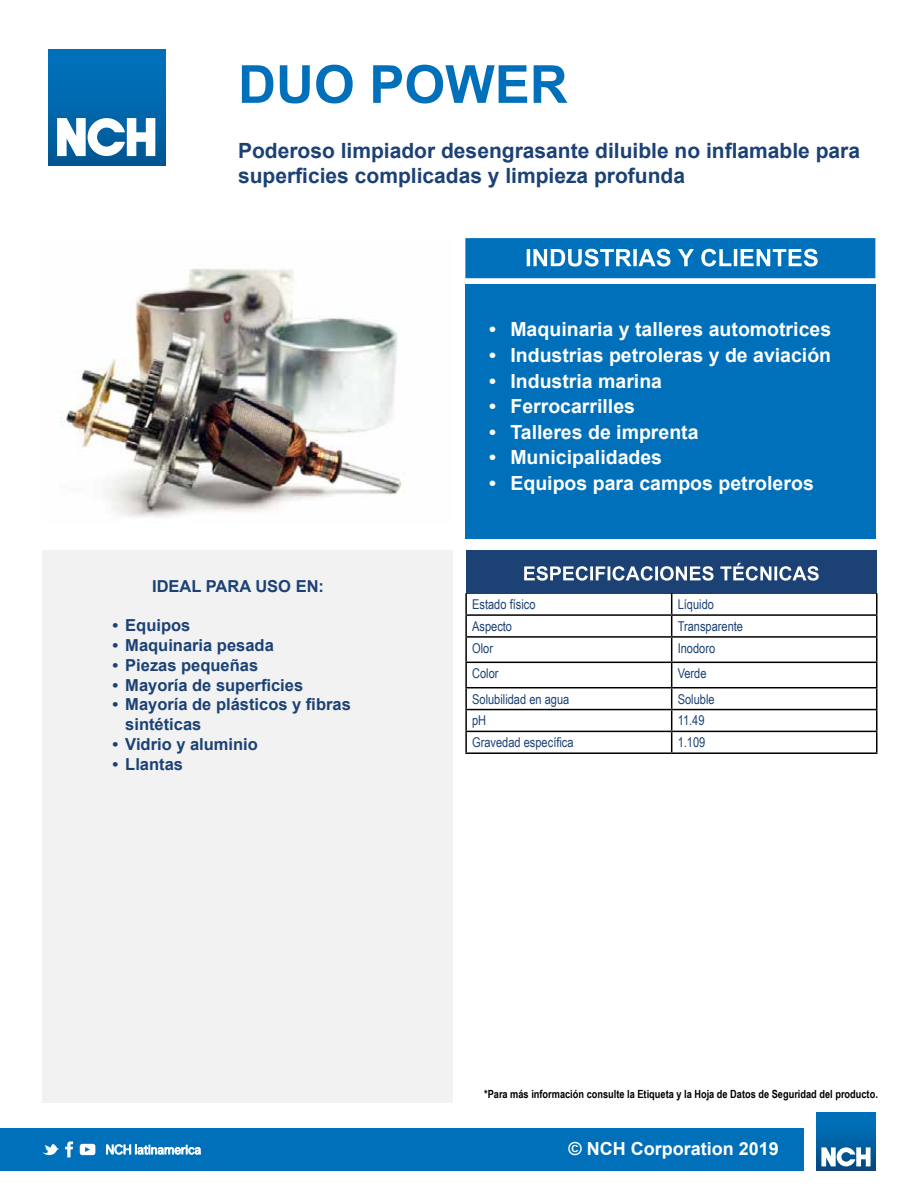
<style>
.page{position:relative;width:918px;height:1188px;background:#fff}
.page>*{position:absolute;margin:0;border:0;box-sizing:border-box;transform-origin:0 0}
.t1{font:700 52.5px "Arial";color:#0070ba}
.t2{font:700 21px/25.2px "Arial";color:#1b4175}
.t3{font:700 19.5px "Arial";color:#fff}
.t4{font:700 18px "Arial";color:#fff}
.t5{font:700 16.5px/19.8px "Arial";color:#1b4175}
.t6{font:13.5px "Arial Narrow";color:#1b4175}
.t7{font:700 11.25px "Arial Narrow";color:#000}
</style>
<div class="page">
<div style="left:0;top:1128px;width:803px;height:43px;background:#0070ba"></div>
<div style="left:43px;top:550px;width:410px;height:553px;background:#f2f2f2"></div>
<img style="left:61px;top:268px;width:341px;height:249px">
<div style="left:465px;top:284px;width:410px;height:255px;background:#0070ba"></div>
<svg style="left:465px;top:238px;width:410px;height:40px;background:#2383c3"></svg>
<svg style="left:106px;top:1144px;width:95px;height:11px"></svg>
<svg style="left:43px;top:1144px;width:16px;height:12px"></svg>
<svg style="left:65px;top:1141px;width:8px;height:16px"></svg>
<svg style="left:80px;top:1144px;width:15px;height:11px"></svg>
<svg style="left:816px;top:1112px;width:60px;height:59px"></svg>
<div style="left:817px;top:1112px;width:58px;height:59px;background:linear-gradient(to bottom,#0075c2,#084d82)"></div>
<svg style="left:821px;top:1147px;width:50px;height:19px"></svg>
<div style="left:48px;top:49px;width:117px;height:116px;background:linear-gradient(to bottom,#0074c0,#005895)"></div>
<svg style="left:57px;top:118px;width:98px;height:38px"></svg>
<div style="left:466px;top:550px;width:411px;height:43px;background:#1b4175"></div>
<hr style="left:465px;top:593px;width:2px;height:21px;background:#000">
<hr style="left:465px;top:614px;width:207px;height:2px;background:#000">
<hr style="left:465px;top:616px;width:2px;height:20px;background:#000">
<hr style="left:672px;top:614px;width:205px;height:2px;background:#000">
<hr style="left:465px;top:636px;width:207px;height:2px;background:#000">
<hr style="left:465px;top:638px;width:2px;height:24px;background:#000">
<hr style="left:672px;top:636px;width:205px;height:2px;background:#000">
<hr style="left:465px;top:662px;width:207px;height:1px;background:#000">
<hr style="left:465px;top:663px;width:2px;height:24px;background:#000">
<hr style="left:672px;top:662px;width:205px;height:1px;background:#000">
<hr style="left:465px;top:687px;width:207px;height:1px;background:#000">
<hr style="left:465px;top:688px;width:2px;height:21px;background:#000">
<hr style="left:672px;top:687px;width:205px;height:1px;background:#000">
<hr style="left:465px;top:709px;width:207px;height:1px;background:#000">
<hr style="left:465px;top:710px;width:2px;height:21px;background:#000">
<hr style="left:672px;top:709px;width:205px;height:1px;background:#000">
<hr style="left:465px;top:731px;width:207px;height:1px;background:#000">
<hr style="left:465px;top:732px;width:2px;height:20px;background:#000">
<hr style="left:672px;top:731px;width:205px;height:1px;background:#000">
<svg style="left:671px;top:593px;width:1px;height:159px"></svg>
<svg style="left:876px;top:593px;width:1px;height:159px"></svg>
<hr style="left:465px;top:752px;width:207px;height:2px;background:#000">
<hr style="left:672px;top:752px;width:205px;height:2px;background:#000">
<svg style="left:524px;top:563px;width:295px;height:18px"></svg>
<h1 class="t1" style="left:238px;top:50px;width:331px">DUO POWER</h1>
<p class="t2" style="left:238px;top:139px;width:624px">Poderoso limpiador desengrasante diluible no inflamable para superficies complicadas y limpieza profunda</p>
<p class="t5" style="left:152px;top:576px;width:174px">IDEAL PARA USO EN:</p>
<p class="t5" style="left:113px;top:616px;width:79px">• Equipos</p>
<p class="t5" style="left:113px;top:636px;width:163px">• Maquinaria pesada</p>
<p class="t5" style="left:113px;top:656px;width:147px">• Piezas pequeñas</p>
<p class="t5" style="left:113px;top:675px;width:192px">• Mayoría de superficies</p>
<p class="t5" style="left:125px;top:695px;width:227px;text-indent:-13px">• Mayoría de plásticos y fibras sintéticas</p>
<p class="t5" style="left:113px;top:735px;width:147px">• Vidrio y aluminio</p>
<p class="t5" style="left:113px;top:755px;width:72px">• Llantas</p>
<p class="t3" style="left:489px;top:317px;width:344px">• Maquinaria y talleres automotrices</p>
<p class="t3" style="left:489px;top:342px;width:344px">• Industrias petroleras y de aviación</p>
<p class="t3" style="left:489px;top:368px;width:174px">• Industria marina</p>
<p class="t3" style="left:489px;top:393px;width:147px">• Ferrocarrilles</p>
<p class="t3" style="left:489px;top:419px;width:211px">• Talleres de imprenta</p>
<p class="t3" style="left:489px;top:444px;width:174px">• Municipalidades</p>
<p class="t3" style="left:489px;top:470px;width:326px">• Equipos para campos petroleros</p>
<p class="t6" style="left:472px;top:594px;width:65px">Estado físico</p>
<p class="t6" style="left:678px;top:594px;width:38px">Líquido</p>
<p class="t6" style="left:472px;top:616px;width:42px">Aspecto</p>
<p class="t6" style="left:678px;top:616px;width:67px">Transparente</p>
<p class="t6" style="left:472px;top:638px;width:22px">Olor</p>
<p class="t6" style="left:678px;top:638px;width:39px">Inodoro</p>
<p class="t6" style="left:472px;top:663px;width:28px">Color</p>
<p class="t6" style="left:678px;top:663px;width:30px">Verde</p>
<p class="t6" style="left:472px;top:689px;width:99px">Solubilidad en agua</p>
<p class="t6" style="left:678px;top:689px;width:38px">Soluble</p>
<p class="t6" style="left:472px;top:711px;width:16px">pH</p>
<p class="t6" style="left:678px;top:711px;width:28px">11.49</p>
<p class="t6" style="left:472px;top:733px;width:103px">Gravedad específica</p>
<p class="t6" style="left:678px;top:733px;width:29px">1.109</p>
<p class="t7" style="left:484px;top:1085px;width:395px">*Para más información consulte la Etiqueta y la Hoja de Datos de Seguridad del producto.</p>
<p class="t4" style="left:568px;top:1137px;width:212px">© NCH Corporation 2019</p>
</div>
